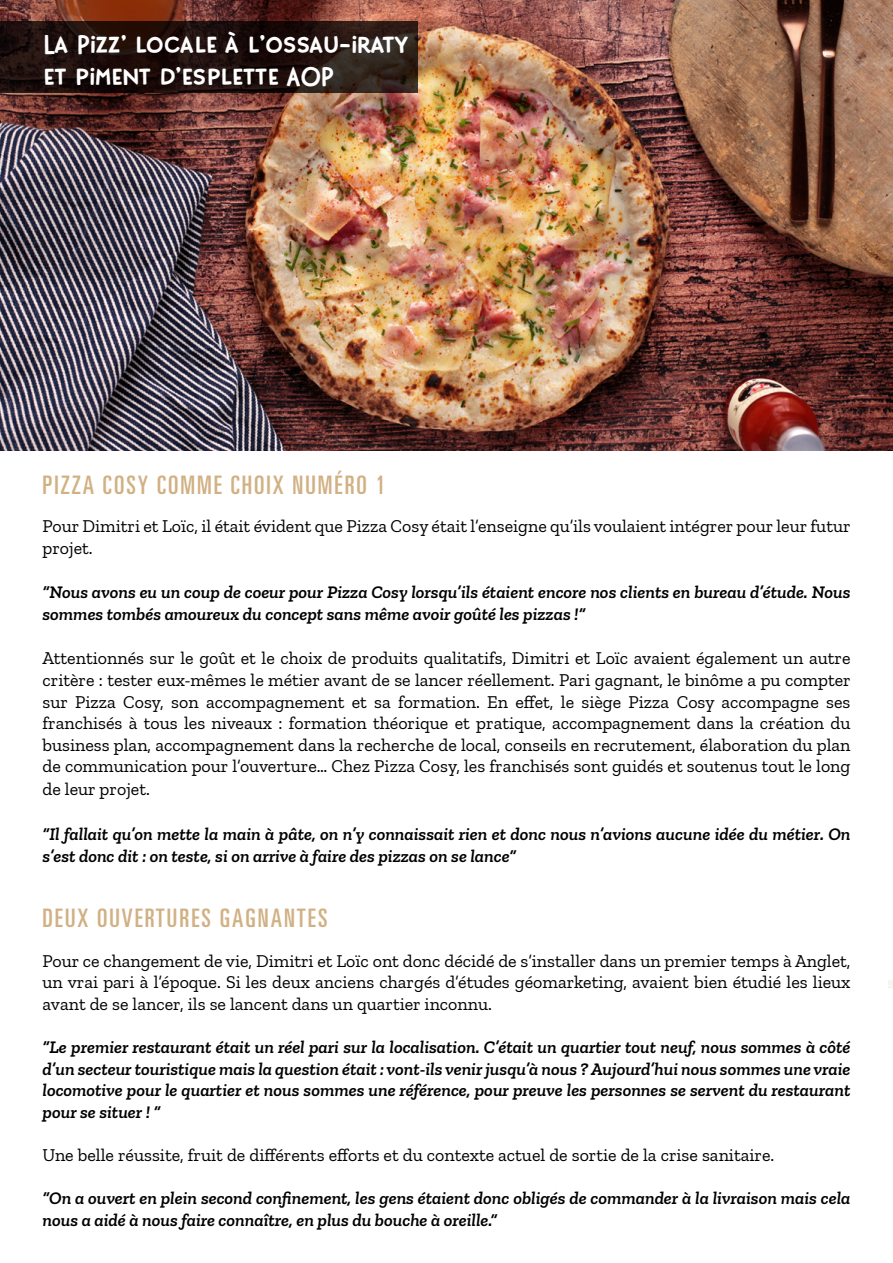
<style>
.page{position:relative;width:893px;height:1263px;background:#fff}
.page>*{position:absolute;margin:0;border:0;box-sizing:border-box;transform-origin:0 0}
.t1{font:27px/32.4px "Argyle Socks Thick";color:#fff}
.t2{font:ultra-condensed 25.5px "Univers LT Std";letter-spacing:.08em;color:#d1b184}
.t3{font:18px/21.8px "Zilla Slab";color:#000;text-align:justify}
.t4{font:italic 600 18px/21.6px "Zilla Slab";color:#000}
</style>
<div class="page">
<img style="left:888px;top:980px;width:5px;height:9px">
<img style="left:0;top:0;width:893px;height:451px">
<svg style="left:0;top:21px;width:417px;height:72px;background:#21120f"></svg>
<h1 class="t1" style="left:43px;top:28px;width:367px">La Pizz’ locale à l’ossau-iraty et piment d’esplette AOP</h1>
<h2 class="t2" style="left:43px;top:470px;width:344px">PIZZA COSY COMME CHOIX NUMÉRO 1</h2>
<p class="t3" style="left:43px;top:515px;width:810px">Pour Dimitri et Loïc, il était évident que Pizza Cosy était l’enseigne qu’ils voulaient intégrer pour leur futur projet.</p>
<p class="t4" style="left:43px;top:581px;width:809px;line-height:22.5px">“Nous avons eu un coup de coeur pour Pizza Cosy lorsqu’ils étaient encore nos clients en bureau d’étude. Nous sommes tombés amoureux du concept sans même avoir goûté les pizzas !”</p>
<p class="t3" style="left:43px;top:648px;width:810px">Attentionnés sur le goût et le choix de produits qualitatifs, Dimitri et Loïc avaient également un autre critère : tester eux-mêmes le métier avant de se lancer réellement. Pari gagnant, le binôme a pu compter sur Pizza Cosy, son accompagnement et sa formation. En effet, le siège Pizza Cosy accompagne ses franchisés à tous les niveaux : formation théorique et pratique, accompagnement dans la création du business plan, accompagnement dans la recherche de local, conseils en recrutement, élaboration du plan de communication pour l’ouverture… Chez Pizza Cosy, les franchisés sont guidés et soutenus tout le long de leur projet.</p>
<p class="t4" style="left:43px;top:823px;width:809px;line-height:22.5px">“Il fallait qu’on mette la main à pâte, on n’y connaissait rien et donc nous n’avions aucune idée du métier. On s’est donc dit : on teste, si on arrive à faire des pizzas on se lance”</p>
<h2 class="t2" style="left:43px;top:903px;width:286px">DEUX OUVERTURES GAGNANTES</h2>
<p class="t3" style="left:43px;top:950px;width:809px">Pour ce changement de vie, Dimitri et Loïc ont donc décidé de s’installer dans un premier temps à Anglet, un vrai pari à l’époque. Si les deux anciens chargés d’études géomarketing, avaient bien étudié les lieux avant de se lancer, ils se lancent dans un quartier inconnu.</p>
<p class="t4" style="left:43px;top:1036px;width:809px;text-align:justify">“Le premier restaurant était un réel pari sur la localisation. C’était un quartier tout neuf, nous sommes à côté d’un secteur touristique mais la question était : vont-ils venir jusqu’à nous ? Aujourd’hui nous sommes une vraie locomotive pour le quartier et nous sommes une référence, pour preuve les personnes se servent du restaurant pour se situer ! ”</p>
<p class="t3" style="left:43px;top:1144px;width:733px">Une belle réussite, fruit de différents efforts et du contexte actuel de sortie de la crise sanitaire.</p>
<p class="t4" style="left:43px;top:1188px;width:809px">“On a ouvert en plein second confinement, les gens étaient donc obligés de commander à la livraison mais cela nous a aidé à nous faire connaître, en plus du bouche à oreille.”</p>
</div>
